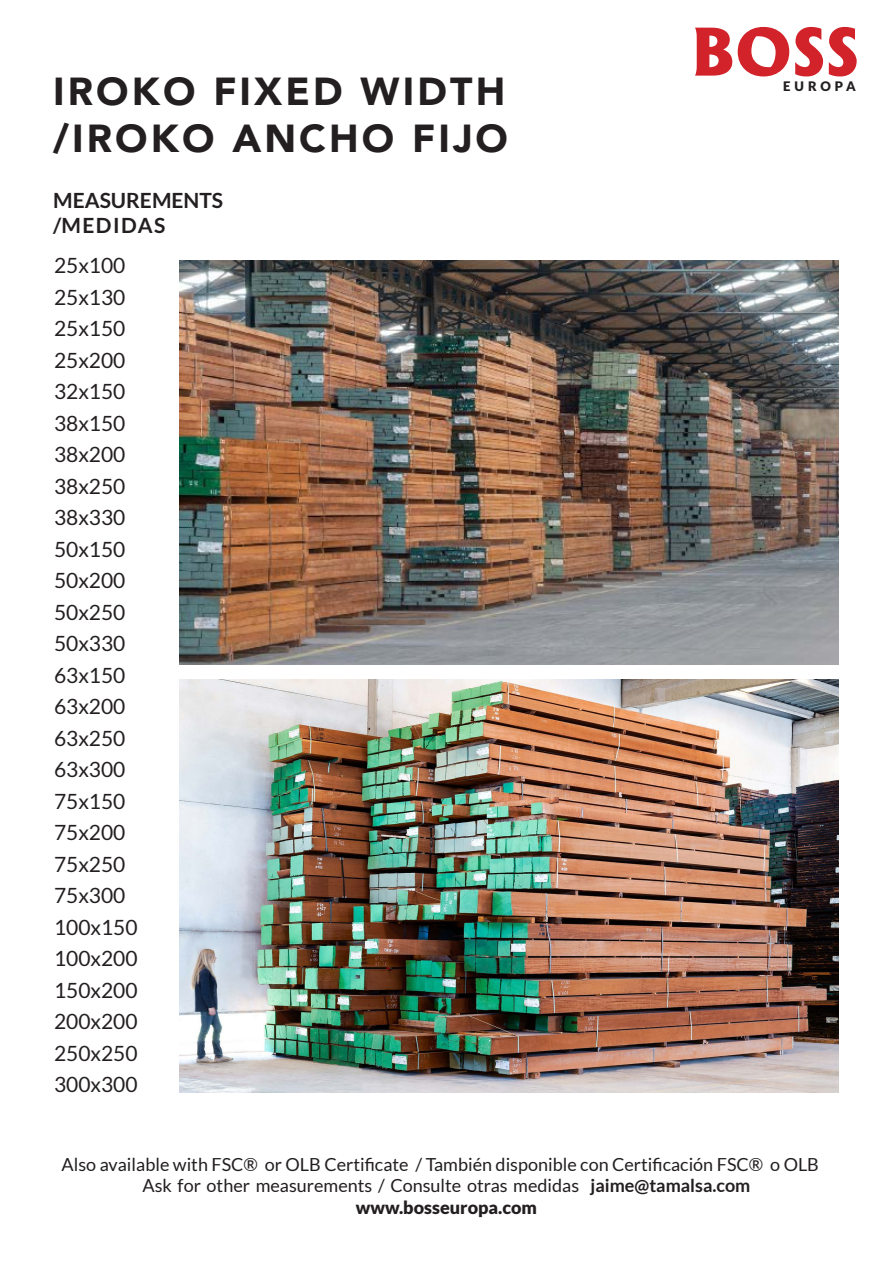
<style>
.page{position:relative;width:893px;height:1263px;background:#fff}
.page>*{position:absolute;margin:0;border:0;box-sizing:border-box;transform-origin:0 0}
.t1{font:800 62.85px "Albertus";color:#d2222a}
.t2{font:900 39px "Avenir";letter-spacing:.08em;color:#231f20}
.t3{font:21px "Lato";color:#231f20}
.t4{font:700 21px "Lato";color:#231f20}
.t5{font:700 21px "Lato";letter-spacing:.07em;color:#231f20}
.t6{font:18px/21.6px "Lato";color:#231f20;text-align:center}
.t7{font:900 13.05px "Lato";letter-spacing:.31em;color:#231f20}
.s1{font-weight:700}
.s2{font-weight:900}
</style>
<div class="page">
<img style="left:180px;top:679px;width:659px;height:413px">
<img style="left:180px;top:260px;width:659px;height:405px">
<p class="t2" style="left:53px;top:58px;width:454px">IROKO FIXED WIDTH</p>
<p class="t2" style="left:53px;top:105px;width:456px">/IROKO ANCHO FIJO</p>
<p class="t4" style="left:53px;top:188px;width:171px">MEASUREMENTS</p>
<p class="t5" style="left:53px;top:213px;width:114px">/MEDIDAS</p>
<p class="t3" style="left:54px;top:254px;width:73px">25x100</p>
<p class="t3" style="left:54px;top:285px;width:73px">25x130</p>
<p class="t3" style="left:54px;top:317px;width:73px">25x150</p>
<p class="t3" style="left:54px;top:348px;width:73px">25x200</p>
<p class="t3" style="left:54px;top:380px;width:73px">32x150</p>
<p class="t3" style="left:54px;top:411px;width:73px">38x150</p>
<p class="t3" style="left:54px;top:443px;width:73px">38x200</p>
<p class="t3" style="left:54px;top:474px;width:73px">38x250</p>
<p class="t3" style="left:54px;top:506px;width:73px">38x330</p>
<p class="t3" style="left:54px;top:537px;width:73px">50x150</p>
<p class="t3" style="left:54px;top:569px;width:73px">50x200</p>
<p class="t3" style="left:54px;top:600px;width:73px">50x250</p>
<p class="t3" style="left:54px;top:632px;width:73px">50x330</p>
<p class="t3" style="left:54px;top:663px;width:73px">63x150</p>
<p class="t3" style="left:54px;top:695px;width:73px">63x200</p>
<p class="t3" style="left:54px;top:726px;width:73px">63x250</p>
<p class="t3" style="left:54px;top:758px;width:73px">63x300</p>
<p class="t3" style="left:54px;top:789px;width:73px">75x150</p>
<p class="t3" style="left:54px;top:821px;width:73px">75x200</p>
<p class="t3" style="left:54px;top:852px;width:73px">75x250</p>
<p class="t3" style="left:54px;top:884px;width:73px">75x300</p>
<p class="t3" style="left:54px;top:915px;width:85px">100x150</p>
<p class="t3" style="left:54px;top:947px;width:85px">100x200</p>
<p class="t3" style="left:54px;top:978px;width:85px">150x200</p>
<p class="t3" style="left:54px;top:1010px;width:85px">200x200</p>
<p class="t3" style="left:54px;top:1041px;width:85px">250x250</p>
<p class="t3" style="left:54px;top:1073px;width:85px">300x300</p>
<h1 class="t1" style="left:691px;top:13px;width:169px">BOSS</h1>
<p class="t7" style="left:783px;top:79px;width:74px">EUROPA</p>
<p class="t6" style="left:62px;top:1153px;width:759px">Also available with FSC® or OLB Certificate / También disponible con Certificación FSC® o OLB</p>
<p class="t6" style="left:142px;top:1175px;width:609px">Ask for other measurements / Consulte otras medidas <span class="s1">jaime@tamalsa.com </span><span class="s2">www.bosseuropa.com</span></p>
</div>
